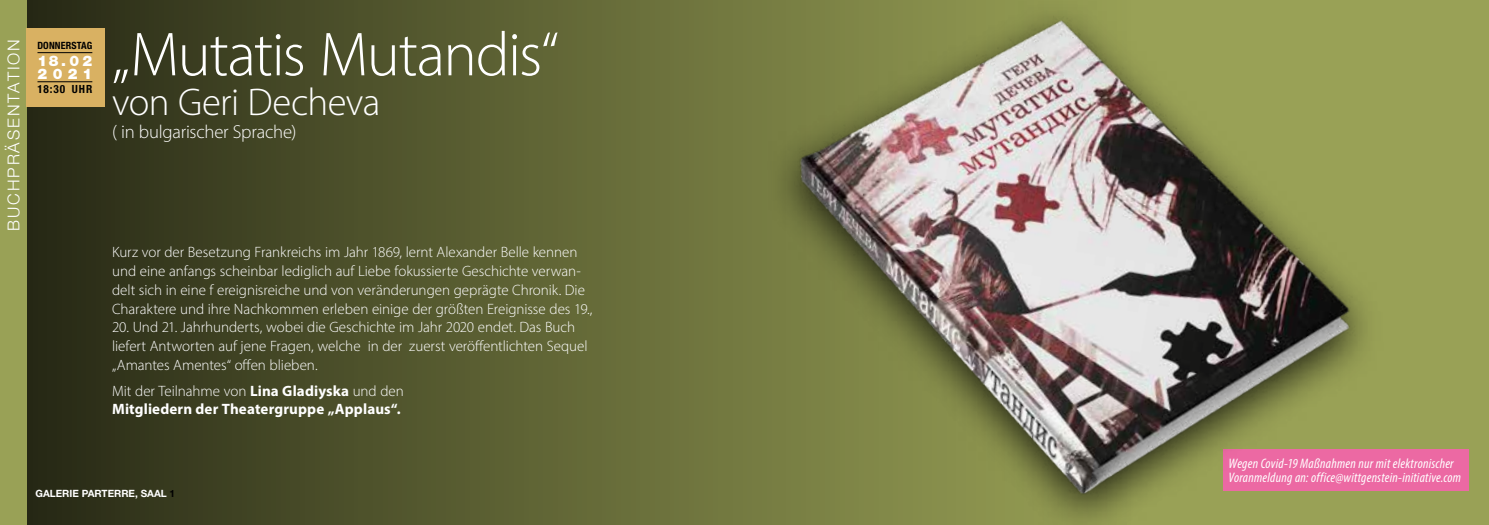
<style>
.page{position:relative;width:1489px;height:525px;background:#fff}
.page>*{position:absolute;margin:0;border:0;box-sizing:border-box;transform-origin:0 0}
.t1{font:300 62.5px "Myriad Pro";letter-spacing:-.025em;color:#fff}
.t2{font:300 38.75px "Myriad Pro";letter-spacing:-.015em;color:#fff}
.t3{font:300 18.75px "Myriad Pro";letter-spacing:-.01em;color:#fff}
.t4{font:300 16.38px "Helvetica Neue LT Std";letter-spacing:.12em;color:#fff}
.t5{font:300 15px/18.8px "Myriad Pro";letter-spacing:-.005em;color:#fff}
.t6{font:700 15px/18.8px "Myriad Pro";letter-spacing:.01em;color:#fff}
.t7{font:900 14.62px/13.1px "Helvetica Neue LT Std";letter-spacing:.33em;color:#fff}
.t8{font:italic condensed 13.75px/13.8px "Myriad Pro";letter-spacing:.02em;color:#fff}
.t9{font:700 condensed 11.25px "Helvetica Neue LT Std";letter-spacing:.09em;color:#000}
.t10{font:700 10px "Helvetica Neue LT Std";color:#fff}
.t11{font:700 condensed 10px "Helvetica Neue LT Std";letter-spacing:.01em;color:#000}
.s1{font-weight:300}
.s2{color:#000}
</style>
<div class="page">
<svg style="left:27px;top:0;width:536px;height:524px;background:#454926"></svg>
<div style="left:0;top:0;width:27px;height:524px;background:#99a156"></div>
<div style="left:27px;top:28px;width:78px;height:79px;background:#d9b162"></div>
<hr style="left:37px;top:52px;width:55px;height:1px;background:#000">
<hr style="left:37px;top:81px;width:55px;height:1px;background:#000">
<img style="left:563px;top:0;width:925px;height:524px">
<p class="t4" style="left:4px;top:231px;width:193px;rotate:-90deg">BUCHPRÄSENTATION</p>
<p class="t11" style="left:37px;top:40px;width:56px">DONNERSTAG</p>
<p class="t7" style="left:37px;top:54px;width:56px">18.02<br>2021</p>
<p class="t9" style="left:37px;top:82px;width:56px">18:30 UHR</p>
<p class="t1" style="left:112px;top:17px;width:448px">„Mutatis Mutandis“</p>
<p class="t2" style="left:112px;top:79px;width:270px">von Geri Decheva</p>
<p class="t3" style="left:112px;top:120px;width:186px">( in bulgarischer Sprache)</p>
<p class="t5" style="left:112px;top:242px;width:481px">Kurz vor der Besetzung Frankreichs im Jahr 1869, lernt Alexander Belle kennen und eine anfangs scheinbar lediglich auf Liebe fokussierte Geschichte verwan&shy;delt sich in eine f ereignisreiche und von veränderungen geprägte Chronik. Die Charaktere und ihre Nachkommen erleben einige der größten Ereignisse des 19.,</p>
<p class="t5" style="left:112px;top:317px;width:477px">20. Und 21. Jahrhunderts, wobei die Geschichte im Jahr 2020 endet. Das Buch liefert Antworten auf jene Fragen, welche in der zuerst veröffentlichten Sequel „Amantes Amentes“ offen blieben.</p>
<p class="t6" style="left:112px;top:380px;width:293px"><span class="s1">Mit der Teilnahme von</span> Lina Gladiyska <span class="s1">und den<br></span>Mitgliedern der Theatergruppe „Applaus“.</p>
<p class="t10" style="left:35px;top:486px;width:141px">GALERIE PARTERRE, SAAL <span class="s2">1</span></p>
<p class="t8" style="left:1228px;top:456px;width:234px">Wegen Covid-19 Maßnahmen nur mit elektronischer<br>Voranmeldung an: office@wittgenstein-initiative.com</p>
</div>
